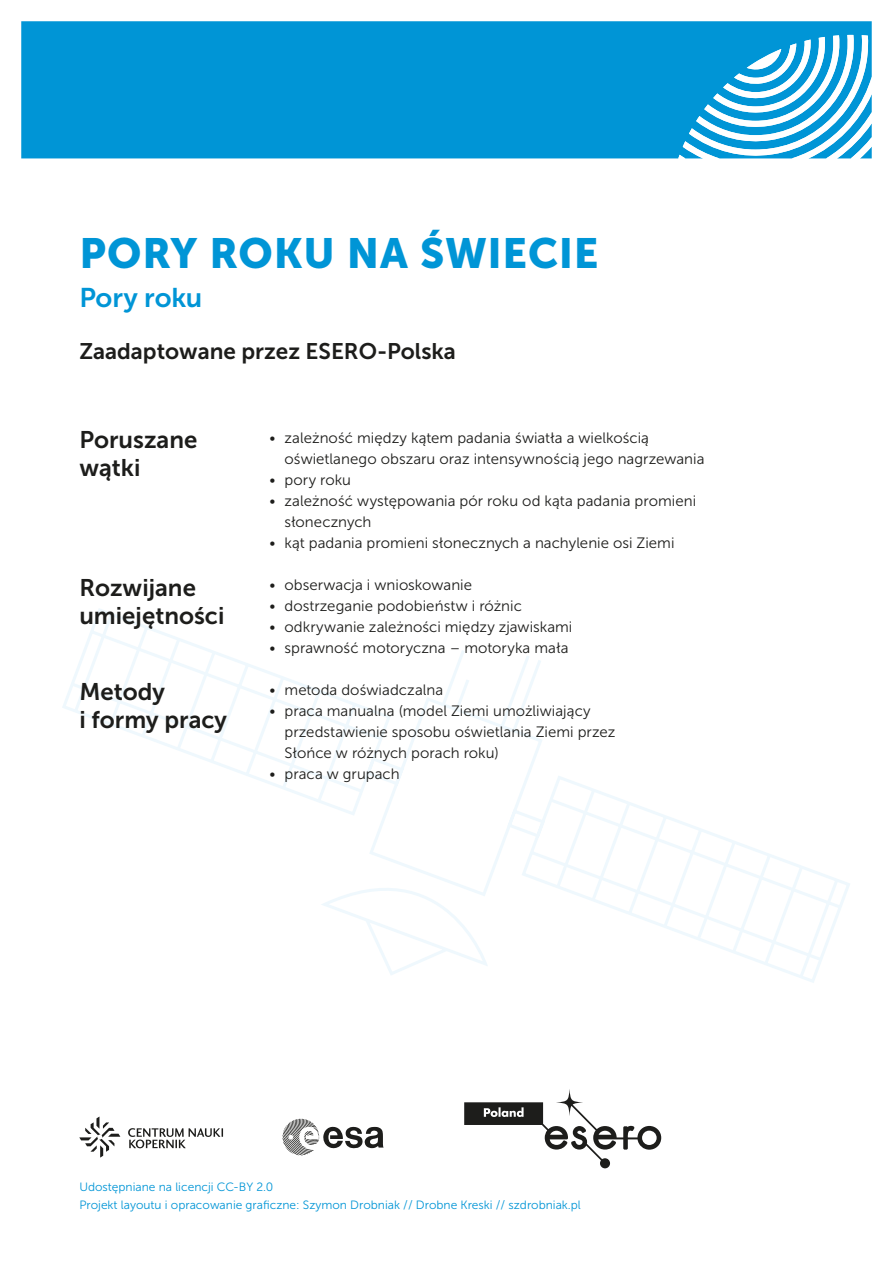
<style>
.page{position:relative;width:893px;height:1263px;background:#fff}
.page>*{position:absolute;margin:0;border:0;box-sizing:border-box;transform-origin:0 0}
.tytul_okladka{font:42px "Museo Sans 900";letter-spacing:.015em;color:#0095d6}
.Podtytuł_okładka{font:27px "Museo Sans 700";letter-spacing:-.005em;color:#0095d6}
.zdobyta_wiedza_watki{font:24px/28.5px "Museo Sans 700";color:#1d1d1b}
.zaadotowane{font:22.5px "Museo Sans 700";color:#1d1d1b}
.t1{font:15px/21px "Museo Sans 300";letter-spacing:.005em;color:#1d1d1b}
.licencja{font:12px "Museo Sans 300";color:#0095d6}
</style>
<div class="page">
<div style="left:21px;top:21px;width:851px;height:138px;background:#0095d6"></div>
<svg style="left:678px;top:35px;width:194px;height:124px"></svg>
<svg style="left:62px;top:608px;width:788px;height:375px"></svg>
<svg style="left:283px;top:1119px;width:101px;height:36px"></svg>
<svg style="left:79px;top:1116px;width:41px;height:41px"></svg>
<svg style="left:128px;top:1128px;width:95px;height:20px"></svg>
<svg style="left:464px;top:1089px;width:197px;height:79px"></svg>
<p class="tytul_okladka" style="left:79px;top:229px;width:521px">PORY ROKU NA ŚWIECIE</p>
<p class="Podtytuł_okładka" style="left:79px;top:283px;width:124px">Pory roku</p>
<p class="zaadotowane" style="left:79px;top:339px;width:378px">Zaadaptowane przez ESERO-Polska</p>
<p class="zdobyta_wiedza_watki" style="left:79px;top:425px;width:120px">Poruszane wątki</p>
<p class="zdobyta_wiedza_watki" style="left:79px;top:573px;width:147px">Rozwijane umiejętności</p>
<p class="zdobyta_wiedza_watki" style="left:79px;top:677px;width:149px">Metody<br>i formy pracy</p>
<p class="t1" style="left:284px;top:427px;width:421px;text-indent:-15px">• zależność między kątem padania światła a wielkością oświetlanego obszaru oraz intensywnością jego nagrzewania</p>
<p class="t1" style="left:270px;top:469px;width:83px">• pory roku</p>
<p class="t1" style="left:284px;top:490px;width:413px;text-indent:-15px">• zależność występowania pór roku od kąta padania promieni słonecznych</p>
<p class="t1" style="left:270px;top:532px;width:406px">• kąt padania promieni słonecznych a nachylenie osi Ziemi</p>
<p class="t1" style="left:270px;top:574px;width:204px">• obserwacja i wnioskowanie</p>
<p class="t1" style="left:270px;top:595px;width:254px">• dostrzeganie podobieństw i różnic</p>
<p class="t1" style="left:270px;top:616px;width:304px">• odkrywanie zależności między zjawiskami</p>
<p class="t1" style="left:270px;top:637px;width:300px">• sprawność motoryczna – motoryka mała</p>
<p class="t1" style="left:270px;top:679px;width:175px">• metoda doświadczalna</p>
<p class="t1" style="left:284px;top:700px;width:332px;text-indent:-15px">• praca manualna (model Ziemi umożliwiający przedstawienie sposobu oświetlania Ziemi przez<br>Słońce w różnych porach roku)</p>
<p class="t1" style="left:270px;top:763px;width:132px">• praca w grupach</p>
<p class="licencja" style="left:79px;top:1180px;width:196px">Udostępniane na licencji CC-BY 2.0</p>
<p class="licencja" style="left:79px;top:1198px;width:503px">Projekt layoutu i opracowanie graficzne: Szymon Drobniak // Drobne Kreski // szdrobniak.pl</p>
</div>
